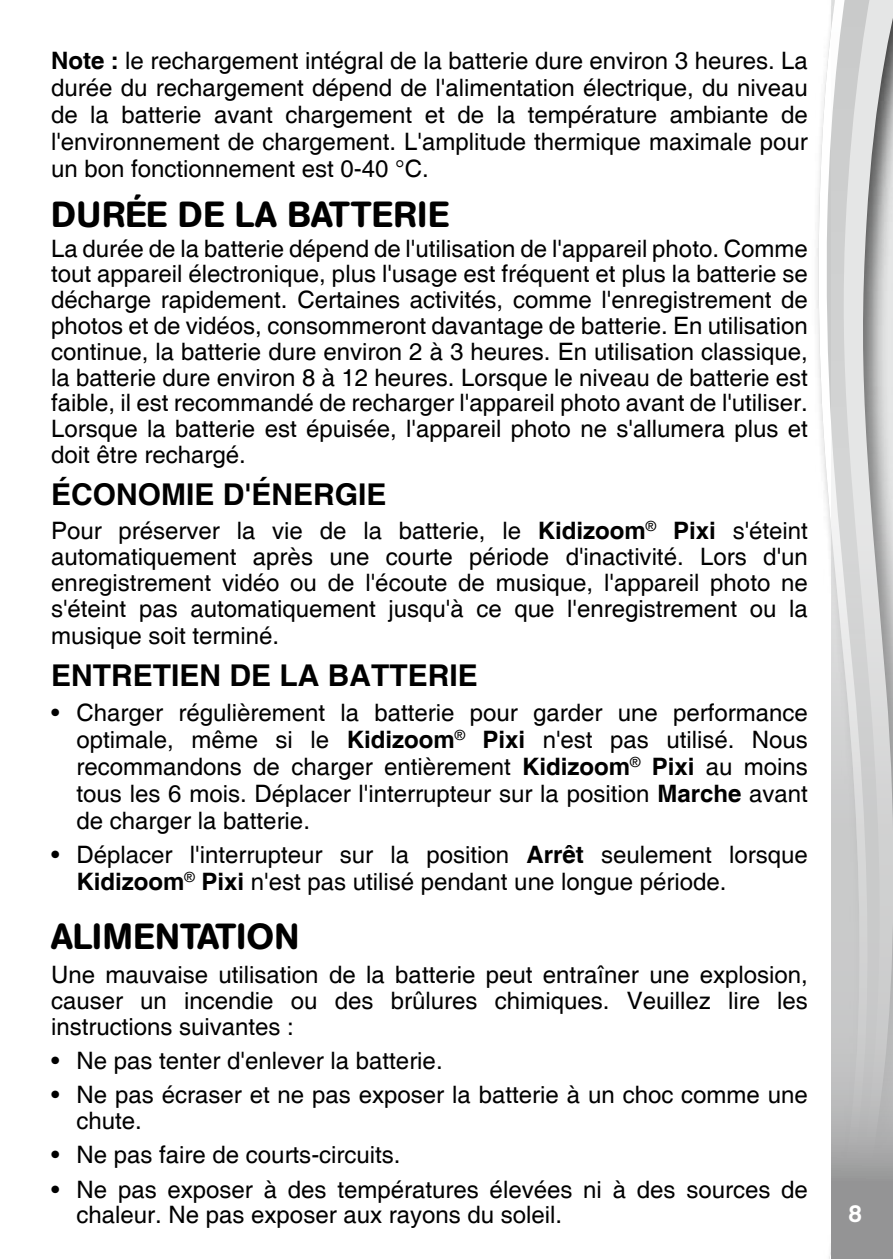
<style>
.page{position:relative;width:893px;height:1259px;background:#fff}
.page>*{position:absolute;margin:0;border:0;box-sizing:border-box;transform-origin:0 0}
.t1{font:500 36px "AG Book Rounded";letter-spacing:.02em;color:#000}
.t2{font:500 36px "AG Book Rounded";color:#000}
.t3{font:700 30px "Helvetica";color:#000}
.t4{font:24px/25.8px "Helvetica";color:#000;text-align:justify}
.t5{font:500 24px "AG Book Rounded";color:#fff}
.s1{font-weight:700}
</style>
<div class="page">
<svg style="left:818px;top:0;width:14px;height:1259px"></svg>
<svg style="left:832px;top:0;width:61px;height:1259px;background:#c6c7c7"></svg>
<p class="t4" style="left:51px;top:47px;width:758px;line-height:27px"><span class="s1">Note :</span> le rechargement intégral de la batterie dure environ 3 heures. La durée du rechargement dépend de l'alimentation électrique, du niveau de la batterie avant chargement et de la température ambiante de l'environnement de chargement. L'amplitude thermique maximale pour un bon fonctionnement est 0-40 °C.</p>
<h1 class="t1" style="left:51px;top:193px;width:399px">DURÉE DE LA BATTERIE</h1>
<p class="t4" style="left:51px;top:236px;width:758px">La durée de la batterie dépend de l'utilisation de l'appareil photo. Comme tout appareil électronique, plus l'usage est fréquent et plus la batterie se décharge rapidement. Certaines activités, comme l'enregistrement de photos et de vidéos, consommeront davantage de batterie. En utilisation continue, la batterie dure environ 2 à 3 heures. En utilisation classique, la batterie dure environ 8 à 12 heures. Lorsque le niveau de batterie est faible, il est recommandé de recharger l'appareil photo avant de l'utiliser.<br>Lorsque la batterie est épuisée, l'appareil photo ne s'allumera plus et doit être rechargé.</p>
<p class="t3" style="left:51px;top:476px;width:337px">ÉCONOMIE D'ÉNERGIE</p>
<p class="t4" style="left:51px;top:519px;width:758px">Pour préserver la vie de la batterie, le <span class="s1">Kidizoom</span><sup>®</sup> <span class="s1">Pixi</span> s'éteint automatiquement après une courte période d'inactivité. Lors d'un enregistrement vidéo ou de l'écoute de musique, l'appareil photo ne s'éteint pas automatiquement jusqu'à ce que l'enregistrement ou la musique soit terminé.</p>
<p class="t3" style="left:51px;top:657px;width:428px">ENTRETIEN DE LA BATTERIE</p>
<p class="t4" style="left:77px;top:700px;width:733px;line-height:27px;text-indent:-26px">• Charger régulièrement la batterie pour garder une performance optimale, même si le <span class="s1">Kidizoom</span><sup>®</sup> <span class="s1">Pixi</span> n'est pas utilisé. Nous recommandons de charger entièrement <span class="s1">Kidizoom</span><sup>®</sup> <span class="s1">Pixi</span> au moins tous les 6 mois. Déplacer l'interrupteur sur la position <span class="s1">Marche</span> avant de charger la batterie.</p>
<p class="t4" style="left:77px;top:842px;width:733px;line-height:27px;text-indent:-26px">• Déplacer l'interrupteur sur la position <span class="s1">Arrêt</span> seulement lorsque<br><span class="s1">Kidizoom</span><sup>®</sup> <span class="s1">Pixi</span> n'est pas utilisé pendant une longue période.</p>
<h1 class="t2" style="left:51px;top:915px;width:250px">ALIMENTATION</h1>
<p class="t4" style="left:51px;top:962px;width:758px">Une mauvaise utilisation de la batterie peut entraîner une explosion, causer un incendie ou des brûlures chimiques. Veuillez lire les instructions suivantes :</p>
<p class="t4" style="left:51px;top:1048px;width:393px">• Ne pas tenter d'enlever la batterie.</p>
<p class="t4" style="left:77px;top:1082px;width:733px;text-indent:-26px">• Ne pas écraser et ne pas exposer la batterie à un choc comme une chute.</p>
<p class="t4" style="left:51px;top:1143px;width:351px">• Ne pas faire de courts-circuits.</p>
<p class="t4" style="left:77px;top:1177px;width:733px;text-indent:-26px">• Ne pas exposer à des températures élevées ni à des sources de chaleur. Ne pas exposer aux rayons du soleil.</p>
<p class="t5" style="left:848px;top:1199px;width:15px">8</p>
</div>
